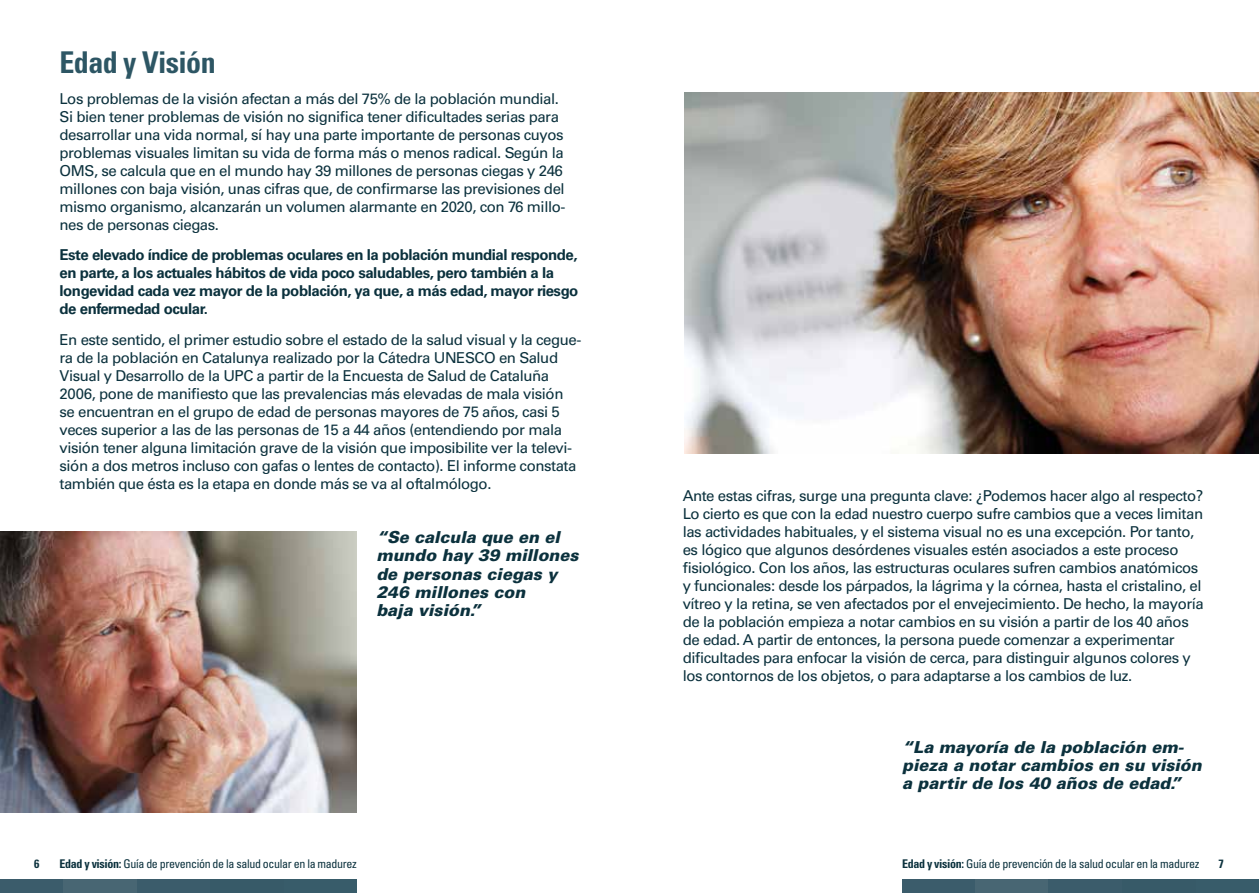
<style>
.page{position:relative;width:1259px;height:893px;background:#fff}
.page>*{position:absolute;margin:0;border:0;box-sizing:border-box;transform-origin:0 0}
.t1{font:700 condensed 30px "Univers LT Std";letter-spacing:-.02em;color:#2d5664}
.t2{font:italic 900 16.5px/18px "Univers LT Std";color:#0b313d}
.t3{font:15px/18px "Univers LT Std";letter-spacing:-.03em;color:#0b313d}
.t4{font:700 15px/18px "Univers LT Std";letter-spacing:-.03em;color:#0b313d}
.t5{font:condensed 12px "Univers LT Std";letter-spacing:-.03em;color:#0b313d}
.t6{font:700 condensed 12px "Univers LT Std";color:#0b313d}
.s1{font-weight:700}
</style>
<div class="page">
<svg style="left:1195px;top:880px;width:64px;height:13px"></svg>
<svg style="left:283px;top:880px;width:74px;height:13px"></svg>
<svg style="left:902px;top:880px;width:220px;height:13px;background:#3f5f6d"></svg>
<svg style="left:0;top:880px;width:210px;height:13px;background:#3f5f6d"></svg>
<div style="left:1122px;top:880px;width:73px;height:13px;background:#375a68"></div>
<div style="left:210px;top:880px;width:73px;height:13px;background:#375a68"></div>
<img style="left:0;top:531px;width:357px;height:282px">
<img style="left:684px;top:93px;width:575px;height:360px">
<h1 class="t1" style="left:60px;top:44px;width:158px">Edad y Visión</h1>
<p class="t3" style="left:60px;top:89px;width:507px">Los problemas de la visión afectan a más del 75% de la población mundial.<br>Si bien tener problemas de visión no significa tener dificultades serias para desarrollar una vida normal, sí hay una parte importante de personas cuyos problemas visuales limitan su vida de forma más o menos radical. Según la OMS, se calcula que en el mundo hay 39 millones de personas ciegas y 246 millones con baja visión, unas cifras que, de confirmarse las previsiones del mismo organismo, alcanzarán un volumen alarmante en 2020, con 76 millo&shy;nes de personas ciegas.</p>
<p class="t4" style="left:60px;top:246px;width:520px">Este elevado índice de problemas oculares en la población mundial responde, en parte, a los actuales hábitos de vida poco saludables, pero también a la longevidad cada vez mayor de la población, ya que, a más edad, mayor riesgo de enfermedad ocular.</p>
<p class="t3" style="left:60px;top:331px;width:523px">En este sentido, el primer estudio sobre el estado de la salud visual y la cegue&shy;ra de la población en Catalunya realizado por la Cátedra UNESCO en Salud Visual y Desarrollo de la UPC a partir de la Encuesta de Salud de Cataluña 2006, pone de manifiesto que las prevalencias más elevadas de mala visión se encuentran en el grupo de edad de personas mayores de 75 años, casi 5 veces superior a las de las personas de 15 a 44 años (entendiendo por mala visión tener alguna limitación grave de la visión que imposibilite ver la televi&shy;sión a dos metros incluso con gafas o lentes de contacto). El informe constata también que ésta es la etapa en donde más se va al oftalmólogo.</p>
<p class="t2" style="left:376px;top:529px;width:204px">“Se calcula que en el mundo hay 39 millones de personas ciegas y<br>246 millones con<br>baja visión.”</p>
<p class="t3" style="left:682px;top:487px;width:523px">Ante estas cifras, surge una pregunta clave: ¿Podemos hacer algo al respecto?<br>Lo cierto es que con la edad nuestro cuerpo sufre cambios que a veces limitan las actividades habituales, y el sistema visual no es una excepción. Por tanto, es lógico que algunos desórdenes visuales estén asociados a este proceso fisiológico. Con los años, las estructuras oculares sufren cambios anatómicos y funcionales: desde los párpados, la lágrima y la córnea, hasta el cristalino, el vítreo y la retina, se ven afectados por el envejecimiento. De hecho, la mayoría de la población empieza a notar cambios en su visión a partir de los 40 años de edad. A partir de entonces, la persona puede comenzar a experimentar dificultades para enfocar la visión de cerca, para distinguir algunos colores y los contornos de los objetos, o para adaptarse a los cambios de luz.</p>
<p class="t2" style="left:902px;top:738px;width:301px">“La mayoría de la población em&shy;pieza a notar cambios en su visión a partir de los 40 años de edad.”</p>
<p class="t6" style="left:34px;top:856px;width:7px">6</p>
<p class="t5" style="left:60px;top:856px;width:299px"><span class="s1">Edad y visión:</span> Guía de prevención de la salud ocular en la madurez</p>
<p class="t5" style="left:902px;top:856px;width:299px"><span class="s1">Edad y visión:</span> Guía de prevención de la salud ocular en la madurez</p>
<p class="t6" style="left:1218px;top:856px;width:7px">7</p>
</div>
